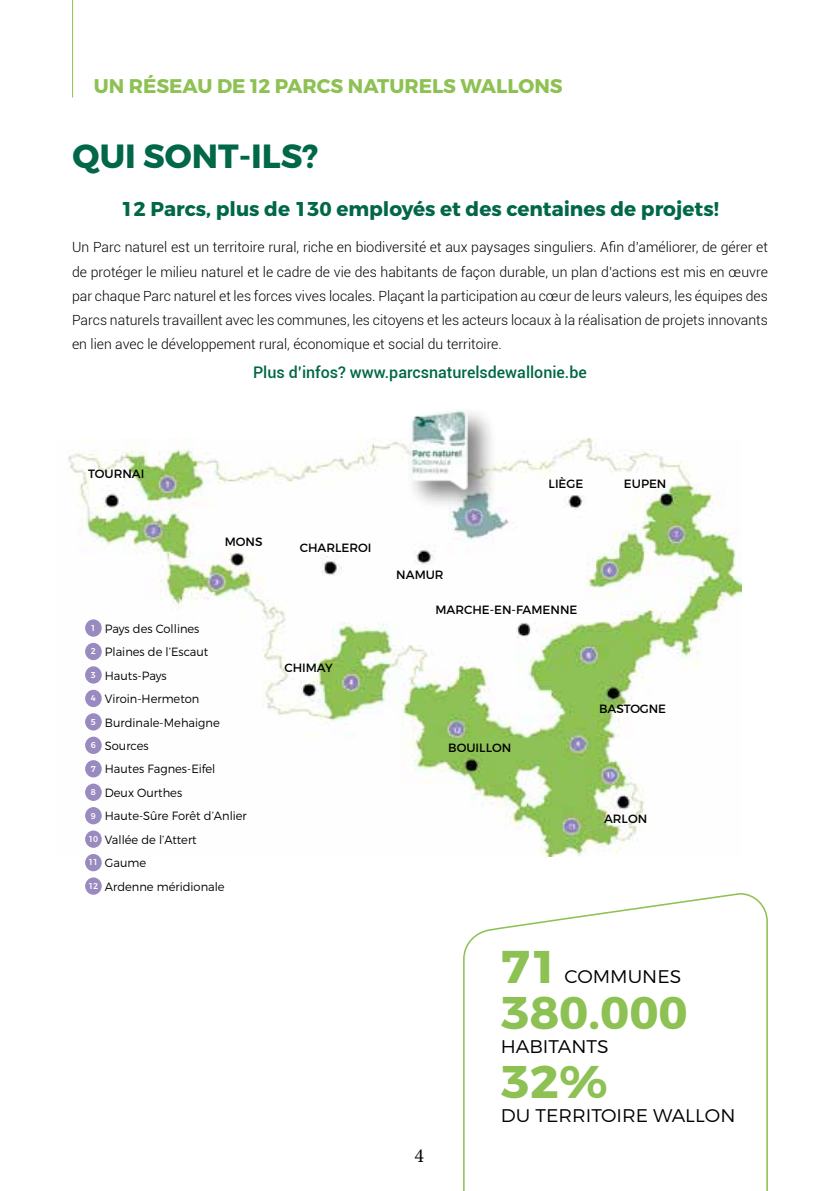
<style>
.page{position:relative;width:840px;height:1191px;background:#fff}
.page>*{position:absolute;margin:0;border:0;box-sizing:border-box;transform-origin:0 0}
.t1{font:700 45.8px "Montserrat";color:#8ec153;scale:1.04 1}
.t2{font:700 33.6px "Montserrat";color:#006748}
.t3{font:700 20px "Montserrat";color:#006748}
.t4{font:20px "Minion Pro";color:#000}
.t5{font:700 19.8px "Montserrat";color:#8ec153}
.t6{font:300 18.2px "Montserrat";color:#000;scale:1.04 1}
.t7{font:500 16px "Roboto";color:#006647}
.t8{font:300 14px/24px "Roboto";color:#000;text-align:justify}
.t9{font:300 12px/23.4px "Montserrat";color:#000;scale:.96 1}
.t10{font:12px "Montserrat";color:#000}
</style>
<div class="page">
<hr style="left:72px;top:0;width:1px;height:97px;background:#8ec153">
<img style="left:68px;top:438px;width:673px;height:419px">
<div style="left:85px;top:619px;width:17px;height:17px;background:#998abf;border-radius:50%"></div>
<div style="left:85px;top:643px;width:17px;height:17px;background:#998abf;border-radius:50%"></div>
<div style="left:85px;top:666px;width:17px;height:17px;background:#998abf;border-radius:50%"></div>
<div style="left:85px;top:690px;width:17px;height:17px;background:#998abf;border-radius:50%"></div>
<div style="left:85px;top:713px;width:17px;height:17px;background:#998abf;border-radius:50%"></div>
<div style="left:85px;top:736px;width:17px;height:18px;background:#998abf;border-radius:50%"></div>
<div style="left:85px;top:760px;width:17px;height:17px;background:#998abf;border-radius:50%"></div>
<div style="left:85px;top:783px;width:17px;height:18px;background:#998abf;border-radius:50%"></div>
<div style="left:85px;top:807px;width:17px;height:17px;background:#998abf;border-radius:50%"></div>
<div style="left:85px;top:830px;width:17px;height:18px;background:#998abf;border-radius:50%"></div>
<div style="left:85px;top:854px;width:17px;height:17px;background:#998abf;border-radius:50%"></div>
<div style="left:85px;top:877px;width:17px;height:17px;background:#998abf;border-radius:50%"></div>
<svg style="left:463px;top:893px;width:305px;height:298px"></svg>
<div style="left:405px;top:405px;width:92px;height:112px;background:#000;opacity:.49"></div>
<img style="left:385px;top:405px;width:108px;height:98px">
<h3 class="t5" style="left:94px;top:73px;width:470px">UN RÉSEAU DE 12 PARCS NATURELS WALLONS</h3>
<h2 class="t2" style="left:72px;top:135px;width:247px">QUI SONT-ILS?</h2>
<h3 class="t3" style="left:121px;top:196px;width:599px">12 Parcs, plus de 130 employés et des centaines de projets!</h3>
<p class="t8" style="left:72px;top:235px;width:697px">Un Parc naturel est un territoire rural, riche en biodiversité et aux paysages singuliers. Afin d’améliorer, de gérer et de protéger le milieu naturel et le cadre de vie des habitants de façon durable, un plan d’actions est mis en œuvre par chaque Parc naturel et les forces vives locales. Plaçant la participation au cœur de leurs valeurs, les équipes des Parcs naturels travaillent avec les communes, les citoyens et les acteurs locaux à la réalisation de projets innovants en lien avec le développement rural, économique et social du territoire.</p>
<p class="t7" style="left:253px;top:361px;width:335px">Plus d’infos? www.parcsnaturelsdewallonie.be</p>
<p class="t10" style="left:88px;top:466px;width:57px">TOURNAI</p>
<p class="t10" style="left:225px;top:534px;width:39px">MONS</p>
<p class="t10" style="left:299px;top:540px;width:73px">CHARLEROI</p>
<p class="t9" style="left:88px;top:616px;width:166px"><sup>1</sup> Pays des Collines<br><sup>2</sup> Plaines de l’Escaut<br><sup>3</sup> Hauts-Pays<br><sup>4</sup> Viroin-Hermeton<br><sup>5</sup> Burdinale-Mehaigne<br><sup>6</sup> Sources<br><sup>7</sup> Hautes Fagnes-Eifel<br><sup>8</sup> Deux Ourthes<br><sup>9</sup> Haute-Sûre Forêt d’Anlier<br><sup>10</sup> Vallée de l’Attert<br><sup>11</sup> Gaume<br><sup>12</sup> Ardenne méridionale</p>
<p class="t10" style="left:284px;top:660px;width:50px">CHIMAY</p>
<p class="t10" style="left:396px;top:567px;width:49px">NAMUR</p>
<p class="t10" style="left:548px;top:476px;width:36px">LIÈGE</p>
<p class="t10" style="left:623px;top:476px;width:44px">EUPEN</p>
<p class="t10" style="left:435px;top:603px;width:143px">MARCHE-EN-FAMENNE</p>
<p class="t10" style="left:448px;top:741px;width:65px">BOUILLON</p>
<p class="t10" style="left:598px;top:702px;width:68px">BASTOGNE</p>
<p class="t10" style="left:603px;top:811px;width:45px">ARLON</p>
<h3 class="t4" style="left:414px;top:1142px;width:11px">4</h3>
<h1 class="t1" style="left:500px;top:938px;width:58px">71</h1>
<h3 class="t6" style="left:564px;top:965px;width:114px">COMMUNES</h3>
<h1 class="t1" style="left:500px;top:984px;width:181px">380.000</h1>
<h3 class="t6" style="left:500px;top:1035px;width:105px">HABITANTS</h3>
<h1 class="t1" style="left:500px;top:1053px;width:105px">32%</h1>
<h3 class="t6" style="left:500px;top:1104px;width:227px">DU TERRITOIRE WALLON</h3>
</div>
